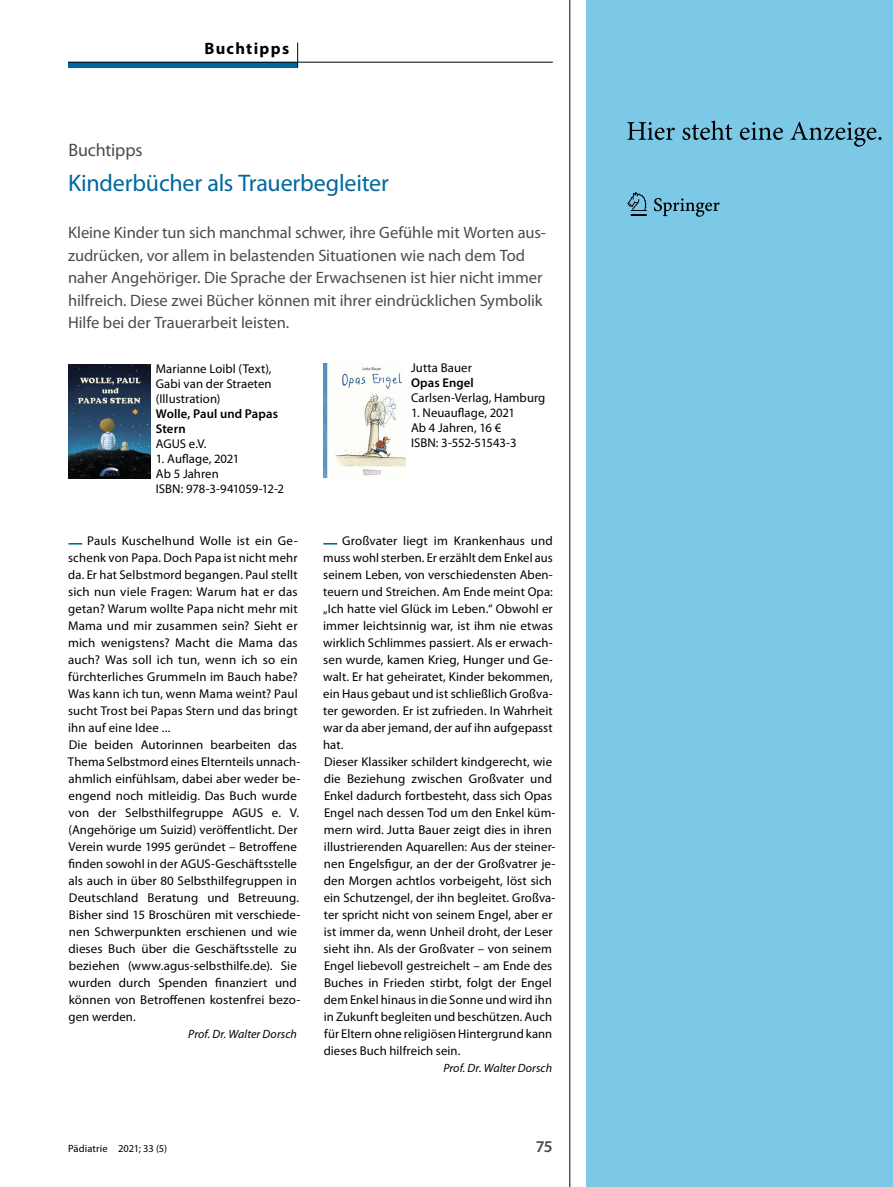
<style>
.page{position:relative;width:893px;height:1187px;background:#fff}
.page>*{position:absolute;margin:0;border:0;box-sizing:border-box;transform-origin:0 0}
.Box_Heading_xTitle_2{font:24px "Myriad Pro";letter-spacing:-.01em;color:#00689f}
.SuperTitle_x{font:18px "Myriad Pro";letter-spacing:-.01em;color:#4d4c47}
.Trailer_2-row{font:16.5px/22.5px "Myriad Pro";letter-spacing:-.005em;color:#4d4c47}
.Category_x{font:700 16.5px "Myriad Pro";letter-spacing:.08em;color:#000}
.NoXML_Pagina{font:600 16.5px "Myriad Pro";color:#4d4c47}
.Para_Meldung{font:12.75px/17px "Myriad Pro";letter-spacing:.005em;color:#000;text-align:justify}
.Image_Caption_x2{font:12.75px/15px "Myriad Pro";letter-spacing:.005em;color:#000}
.Image_Caption_x2-2{font:12.75px "Myriad Pro";letter-spacing:-.015em;color:#000}
.Image_Caption_x2-3{font:600 12.75px/15px "Myriad Pro";letter-spacing:.01em;color:#000}
.Para_Meldung-2{font:italic 12px "Myriad Pro";letter-spacing:.005em;color:#000}
.NoXML_Pagina-2{font:10.5px "Myriad Pro";letter-spacing:.01em;color:#000}
.s1{font-weight:700;font-size:16.65px;color:#00689f}
</style>
<div class="page">
<hr style="left:570px;top:0;width:1px;height:1186px;background:#000">
<img style="left:68px;top:364px;width:82px;height:114px">
<img style="left:323px;top:363px;width:82px;height:114px">
<div style="left:68px;top:62px;width:230px;height:5px;background:#00689f"></div>
<hr style="left:68px;top:62px;width:230px;height:1px;background:#000">
<hr style="left:298px;top:62px;width:255px;height:1px;background:#000">
<svg style="left:297px;top:43px;width:1px;height:24px"></svg>
<div style="left:587px;top:0;width:306px;height:1186px;background:#7bc8e7"></div>
<svg style="left:627px;top:120px;width:254px;height:27px"></svg>
<svg style="left:627px;top:192px;width:93px;height:25px"></svg>
<p class="Category_x" style="left:204px;top:37px;width:86px">Buchtipps</p>
<p class="SuperTitle_x" style="left:68px;top:139px;width:76px">Buchtipps</p>
<p class="Box_Heading_xTitle_2" style="left:68px;top:169px;width:322px">Kinderbücher als Trauerbegleiter</p>
<p class="Trailer_2-row" style="left:68px;top:221px;width:479px">Kleine Kinder tun sich manchmal schwer, ihre Gefühle mit Worten aus&shy;zudrücken, vor allem in belastenden Situationen wie nach dem Tod naher Angehöriger. Die Sprache der Erwachsenen ist hier nicht immer hilfreich. Diese zwei Bücher können mit ihrer eindrücklichen Symbolik Hilfe bei der Trauerarbeit leisten.</p>
<p class="Image_Caption_x2" style="left:156px;top:361px;width:117px;text-align:justify">Marianne Loibl (Text), Gabi van der Straeten (Illustration)</p>
<p class="Image_Caption_x2-3" style="left:156px;top:406px;width:124px">Wolle, Paul und Papas<br>Stern</p>
<p class="Image_Caption_x2" style="left:156px;top:436px;width:52px">AGUS e.V.</p>
<p class="Image_Caption_x2" style="left:156px;top:451px;width:85px">1. Auflage, 2021<br>Ab 5 Jahren</p>
<p class="Image_Caption_x2-2" style="left:156px;top:481px;width:130px">ISBN: 978-3-941059-12-2</p>
<p class="Para_Meldung" style="left:68px;top:531px;width:231px"><span class="s1">—</span> Pauls Kuschelhund Wolle ist ein Ge&shy;schenk von Papa. Doch Papa ist nicht mehr da. Er hat Selbstmord begangen. Paul stellt sich nun viele Fragen: Warum hat er das getan? Warum wollte Papa nicht mehr mit Mama und mir zusammen sein? Sieht er mich wenigstens? Macht die Mama das auch? Was soll ich tun, wenn ich so ein fürchterliches Grummeln im Bauch habe?<br>Was kann ich tun, wenn Mama weint? Paul sucht Trost bei Papas Stern und das bringt ihn auf eine Idee ...</p>
<p class="Para_Meldung" style="left:68px;top:735px;width:234px;text-align:left">Die beiden Autorinnen bearbeiten das Thema Selbstmord eines Elternteils unnach&shy;ahmlich einfühlsam, dabei aber weder be&shy;engend noch mitleidig. Das Buch wurde von der Selbsthilfegruppe AGUS e. V. (Angehörige um Suizid) veröffentlicht. Der Verein wurde 1995 geründet – Betroffene finden sowohl in der AGUS-Geschäftsstelle als auch in über 80 Selbsthilfegruppen in Deutschland Beratung und Betreuung.<br>Bisher sind 15 Broschüren mit verschiede&shy;nen Schwerpunkten erschienen und wie dieses Buch über die Geschäftsstelle zu beziehen (www.agus-selbsthilfe.de). Sie wurden durch Spenden finanziert und können von Betroffenen kostenfrei bezo&shy;gen werden.</p>
<p class="Para_Meldung-2" style="left:188px;top:1026px;width:110px">Prof. Dr. Walter Dorsch</p>
<p class="Image_Caption_x2" style="left:411px;top:360px;width:62px">Jutta Bauer</p>
<p class="Image_Caption_x2-3" style="left:411px;top:375px;width:64px">Opas Engel</p>
<p class="Image_Caption_x2" style="left:411px;top:390px;width:136px">Carlsen-Verlag, Hamburg</p>
<p class="Image_Caption_x2" style="left:411px;top:405px;width:106px">1. Neuauflage, 2021<br>Ab 4 Jahren, 16 €</p>
<p class="Image_Caption_x2-2" style="left:411px;top:435px;width:107px">ISBN: 3-552-51543-3</p>
<p class="Para_Meldung" style="left:323px;top:531px;width:231px"><span class="s1">—</span> Großvater liegt im Krankenhaus und muss wohl sterben. Er erzählt dem Enkel aus seinem Leben, von verschiedensten Aben&shy;teuern und Streichen. Am Ende meint Opa: „Ich hatte viel Glück im Leben.“ Obwohl er immer leichtsinnig war, ist ihm nie etwas wirklich Schlimmes passiert. Als er erwach&shy;sen wurde, kamen Krieg, Hunger und Ge&shy;walt. Er hat geheiratet, Kinder bekommen, ein Haus gebaut und ist schließlich Großva&shy;ter geworden. Er ist zufrieden. In Wahrheit war da aber jemand, der auf ihn aufgepasst hat.</p>
<p class="Para_Meldung" style="left:323px;top:752px;width:234px;text-align:left">Dieser Klassiker schildert kindgerecht, wie die Beziehung zwischen Großvater und Enkel dadurch fortbesteht, dass sich Opas Engel nach dessen Tod um den Enkel küm&shy;mern wird. Jutta Bauer zeigt dies in ihren illustrierenden Aquarellen: Aus der steiner&shy;nen Engelsfigur, an der der Großvatrer je&shy;den Morgen achtlos vorbeigeht, löst sich ein Schutzengel, der ihn begleitet. Großva&shy;ter spricht nicht von seinem Engel, aber er ist immer da, wenn Unheil droht, der Leser sieht ihn. Als der Großvater – von seinem Engel liebevoll gestreichelt – am Ende des Buches in Frieden stirbt, folgt der Engel dem Enkel hinaus in die Sonne und wird ihn in Zukunft begleiten und beschützen. Auch für Eltern ohne religiösen Hintergrund kann dieses Buch hilfreich sein.</p>
<p class="Para_Meldung-2" style="left:443px;top:1060px;width:110px">Prof. Dr. Walter Dorsch</p>
<p class="NoXML_Pagina-2" style="left:68px;top:1141px;width:101px">Pädiatrie 2021; 33 (5)</p>
<p class="NoXML_Pagina" style="left:536px;top:1135px;width:19px">75</p>
</div>
